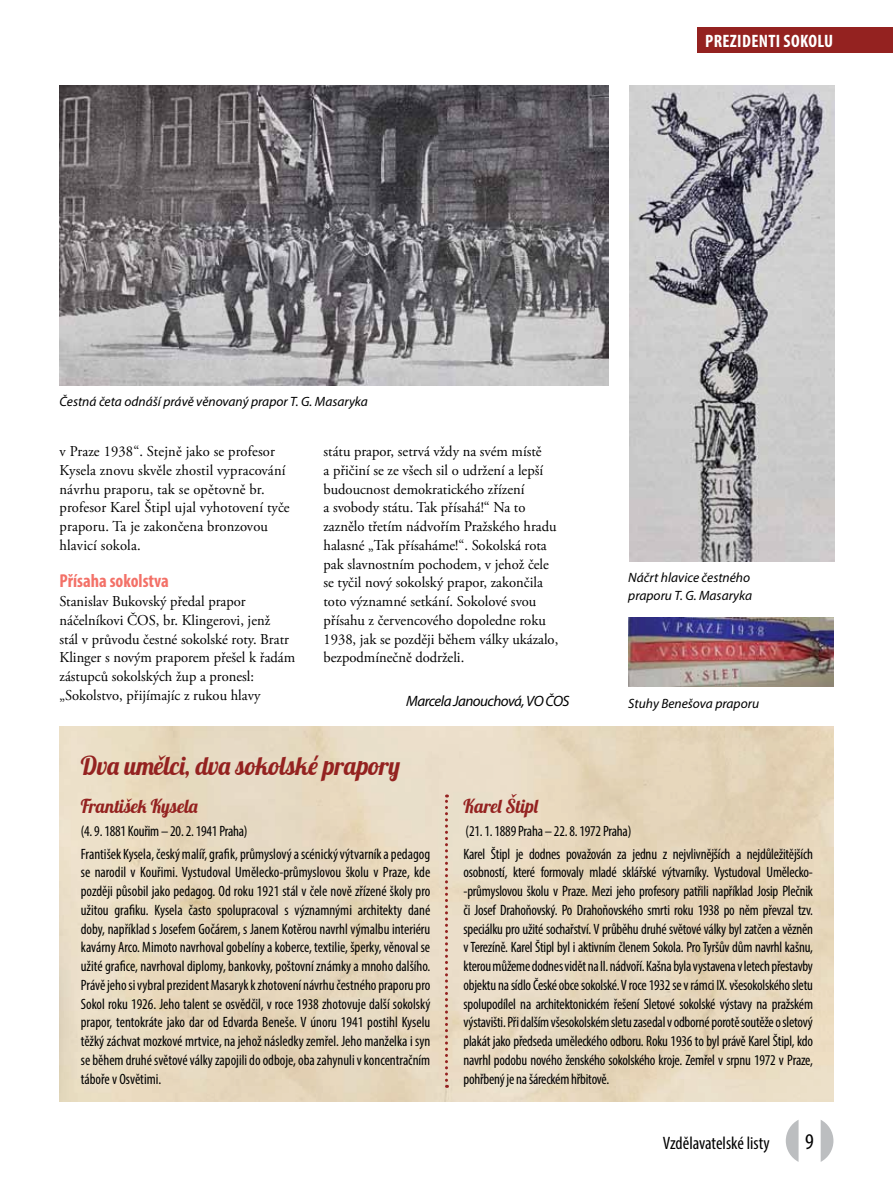
<style>
.page{position:relative;width:893px;height:1187px;background:#fff}
.page>*{position:absolute;margin:0;border:0;box-sizing:border-box;transform-origin:0 0}
.t1{font:25.5px "Lobster";color:#942220}
.t2{font:condensed 22.5px "Myriad Pro";color:#000}
.t3{font:18.75px "Lobster";color:#942220}
.t4{font:700 condensed 18.75px "Myriad Pro";color:#f37168}
.t5{font:condensed 18px "Myriad Pro";letter-spacing:-.005em;color:#000}
.t6{font:700 condensed 18px "Myriad Pro";letter-spacing:.02em;color:#fff}
.t7{font:condensed 15px/18.8px "Myriad Pro";letter-spacing:-.015em;color:#000}
.t8{font:15px/18.8px "Adobe Garamond Pro";color:#000}
.t9{font:italic 15px "Myriad Pro";letter-spacing:-.035em;color:#000}
.t10{font:italic 13.5px/18px "Myriad Pro";color:#000}
</style>
<div class="page">
<img style="left:60px;top:726px;width:773px;height:375px">
<svg style="left:445px;top:794px;width:3px;height:293px"></svg>
<img style="left:60px;top:85px;width:549px;height:300px">
<img style="left:628px;top:617px;width:205px;height:70px">
<img style="left:629px;top:85px;width:205px;height:476px">
<svg style="left:786px;top:1120px;width:47px;height:41px"></svg>
<div style="left:697px;top:28px;width:196px;height:25px;background:#942220"></div>
<p class="t6" style="left:705px;top:30px;width:130px">prezidenti sokolu</p>
<p class="t10" style="left:60px;top:392px;width:310px">Čestná četa odnáší právě věnovaný prapor T. G. Masaryka</p>
<p class="t8" style="left:60px;top:442px;width:232px">v Praze 1938“. Stejně jako se profesor Kysela znovu skvěle zhostil vypracování návrhu praporu, tak se opětovně br. profesor Karel Štipl ujal vyhotovení tyče praporu. Ta je zakončena bronzovou hlavicí sokola.</p>
<p class="t4" style="left:60px;top:569px;width:111px">Přísaha sokolstva</p>
<p class="t8" style="left:60px;top:592px;width:237px">Stanislav Bukovský předal prapor náčelníkovi ČOS, br. Klingerovi, jenž<br>stál v průvodu čestné sokolské roty. Bratr Klinger s novým praporem přešel k řadám zástupců sokolských žup a pronesl: „Sokolstvo, přijímajíc z rukou hlavy</p>
<p class="t8" style="left:323px;top:442px;width:236px">státu prapor, setrvá vždy na svém místě<br>a přičiní se ze všech sil o udržení a lepší budoucnost demokratického zřízení<br>a svobody státu. Tak přísahá!“ Na to zaznělo třetím nádvořím Pražského hradu halasné „Tak přísaháme!“. Sokolská rota pak slavnostním pochodem, v jehož čele se tyčil nový sokolský prapor, zakončila toto významné setkání. Sokolové svou přísahu z červencového dopoledne roku 1938, jak se později během války ukázalo, bezpodmínečně dodrželi.</p>
<p class="t9" style="left:406px;top:691px;width:165px">Marcela Janouchová, VO ČOS</p>
<h1 class="t1" style="left:81px;top:749px;width:321px">Dva umělci, dva sokolské prapory</h1>
<p class="t10" style="left:628px;top:568px;width:125px">Náčrt hlavice čestného praporu T. G. Masaryka</p>
<p class="t10" style="left:628px;top:694px;width:132px">Stuhy Benešova praporu</p>
<p class="t3" style="left:81px;top:793px;width:119px">František Kysela</p>
<p class="t7" style="left:81px;top:818px;width:351px;line-height:23px">(4. 9. 1881 Kouřim – 20. 2. 1941 Praha)<br>František Kysela, český malíř, grafik, průmyslový a scénický výtvarník a pedagog</p>
<p class="t7" style="left:81px;top:862px;width:351px;text-align:justify">se narodil v Kouřimi. Vystudoval Umělecko-průmyslovou školu v Praze, kde později působil jako pedagog. Od roku 1921 stál v čele nově zřízené školy pro užitou grafiku. Kysela často spolupracoval s významnými architekty dané doby, například s Josefem Gočárem, s Janem Kotěrou navrhl výmalbu interiéru kavárny Arco. Mimoto navrhoval gobelíny a koberce, textilie, šperky, věnoval se užité grafice, navrhoval diplomy, bankovky, poštovní známky a mnoho dalšího.<br>Právě jeho si vybral prezident Masaryk k zhotovení návrhu čestného praporu pro Sokol roku 1926. Jeho talent se osvědčil, v roce 1938 zhotovuje další sokolský prapor, tentokráte jako dar od Edvarda Beneše. V únoru 1941 postihl Kyselu těžký záchvat mozkové mrtvice, na jehož následky zemřel. Jeho manželka i syn se během druhé světové války zapojili do odboje, oba zahynuli v koncentračním táboře v Osvětimi.</p>
<p class="t3" style="left:463px;top:793px;width:77px">Karel Štipl</p>
<p class="t7" style="left:463px;top:818px;width:351px;line-height:23px">(21. 1. 1889 Praha – 22. 8. 1972 Praha)<br>Karel Štipl je dodnes považován za jednu z nejvlivnějších a nejdůležitějších</p>
<p class="t7" style="left:463px;top:862px;width:351px;text-align:justify">osobností, které formovaly mladé sklářské výtvarníky. Vystudoval Umělecko--průmyslovou školu v Praze. Mezi jeho profesory patřili například Josip Plečnik či Josef Drahoňovský. Po Drahoňovského smrti roku 1938 po něm převzal tzv. speciálku pro užité sochařství. V průběhu druhé světové války byl zatčen a vězněn v Terezíně. Karel Štipl byl i aktivním členem Sokola. Pro Tyršův dům navrhl kašnu, kterou můžeme dodnes vidět na II . nádvoří. Kašna byla vystavena v letech přestavby objektu na sídlo České obce sokolské. V roce 1932 se v rámci IX. všesokolského sletu spolupodílel na architektonickém řešení Sletové sokolské výstavy na pražském výstavišti. Při dalším všesokolském sletu zasedal v odborné porotě soutěže o sletový plakát jako předseda uměleckého odboru. Roku 1936 to byl právě Karel Štipl, kdo navrhl podobu nového ženského sokolského kroje. Zemřel v srpnu 1972 v Praze, pohřbený je na šáreckém hřbitově.</p>
<p class="t5" style="left:663px;top:1132px;width:108px">Vzdělavatelské listy</p>
<h2 class="t2" style="left:805px;top:1127px;width:10px">9</h2>
</div>
